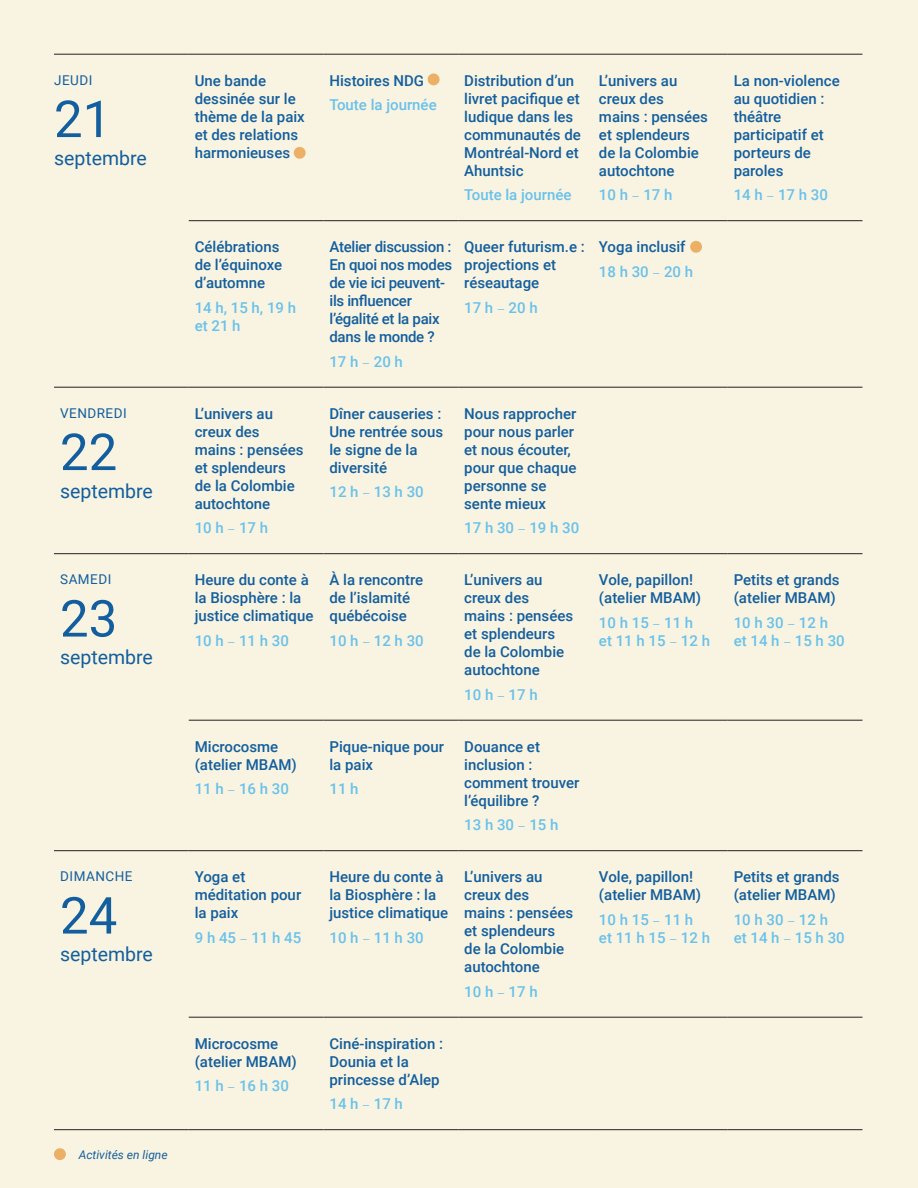
<style>
.page{position:relative;width:918px;height:1188px;background:#f9f4e1}
.page>*{position:absolute;margin:0;border:0;box-sizing:border-box;transform-origin:0 0}
.t1{font:51px "Roboto";color:#135e9e}
.t2{font:19.5px "Roboto";color:#135e9e}
.t3{font:500 15px/18px "Roboto";color:#135e9e}
.t4{font:500 15px/18px "Roboto";color:#69c1ec}
.t5{font:500 15px/18px "Roboto";letter-spacing:-.02em;color:#135e9e}
.t6{font:500 15px "Roboto";letter-spacing:.25em;color:#69c1ec}
.t7{font:13.5px "Roboto";letter-spacing:.035em;color:#135e9e}
.t8{font:italic 12px "Roboto";color:#135e9e}
.s1{font-family:"Minion Pro";font-weight:400}
.s2{color:#69c1ec}
.s3{font-family:"Minion Pro";font-weight:400;color:#69c1ec}
</style>
<div class="page">
<hr style="left:54px;top:54px;width:135px;height:1px;background:#231f20">
<hr style="left:189px;top:54px;width:134px;height:1px;background:#231f20">
<hr style="left:324px;top:54px;width:134px;height:1px;background:#231f20">
<hr style="left:458px;top:54px;width:135px;height:1px;background:#231f20">
<hr style="left:593px;top:54px;width:135px;height:1px;background:#231f20">
<hr style="left:728px;top:54px;width:134px;height:1px;background:#231f20">
<hr style="left:189px;top:220px;width:134px;height:1px;background:#231f20">
<hr style="left:324px;top:220px;width:134px;height:1px;background:#231f20">
<hr style="left:458px;top:220px;width:135px;height:1px;background:#231f20">
<hr style="left:593px;top:220px;width:135px;height:1px;background:#231f20">
<hr style="left:728px;top:220px;width:134px;height:1px;background:#231f20">
<hr style="left:54px;top:387px;width:135px;height:1px;background:#231f20">
<hr style="left:189px;top:387px;width:134px;height:1px;background:#231f20">
<hr style="left:324px;top:387px;width:134px;height:1px;background:#231f20">
<hr style="left:458px;top:387px;width:135px;height:1px;background:#231f20">
<hr style="left:593px;top:387px;width:135px;height:1px;background:#231f20">
<hr style="left:728px;top:387px;width:134px;height:1px;background:#231f20">
<hr style="left:54px;top:553px;width:135px;height:1px;background:#231f20">
<hr style="left:189px;top:553px;width:134px;height:1px;background:#231f20">
<hr style="left:324px;top:553px;width:134px;height:1px;background:#231f20">
<hr style="left:458px;top:553px;width:135px;height:1px;background:#231f20">
<hr style="left:593px;top:553px;width:135px;height:1px;background:#231f20">
<hr style="left:728px;top:553px;width:134px;height:1px;background:#231f20">
<hr style="left:189px;top:720px;width:134px;height:1px;background:#231f20">
<hr style="left:324px;top:720px;width:134px;height:1px;background:#231f20">
<hr style="left:458px;top:720px;width:135px;height:1px;background:#231f20">
<hr style="left:593px;top:720px;width:135px;height:1px;background:#231f20">
<hr style="left:728px;top:720px;width:134px;height:1px;background:#231f20">
<hr style="left:54px;top:850px;width:135px;height:1px;background:#231f20">
<hr style="left:189px;top:850px;width:134px;height:1px;background:#231f20">
<hr style="left:324px;top:850px;width:134px;height:1px;background:#231f20">
<hr style="left:458px;top:850px;width:135px;height:1px;background:#231f20">
<hr style="left:593px;top:850px;width:135px;height:1px;background:#231f20">
<hr style="left:728px;top:850px;width:134px;height:1px;background:#231f20">
<hr style="left:189px;top:1017px;width:134px;height:1px;background:#231f20">
<hr style="left:324px;top:1017px;width:134px;height:1px;background:#231f20">
<hr style="left:458px;top:1017px;width:135px;height:1px;background:#231f20">
<hr style="left:593px;top:1017px;width:135px;height:1px;background:#231f20">
<hr style="left:728px;top:1017px;width:134px;height:1px;background:#231f20">
<hr style="left:54px;top:1129px;width:135px;height:1px;background:#231f20">
<hr style="left:189px;top:1129px;width:134px;height:1px;background:#231f20">
<hr style="left:324px;top:1129px;width:134px;height:1px;background:#231f20">
<hr style="left:458px;top:1129px;width:135px;height:1px;background:#231f20">
<hr style="left:593px;top:1129px;width:135px;height:1px;background:#231f20">
<hr style="left:728px;top:1129px;width:134px;height:1px;background:#231f20">
<div style="left:428px;top:73px;width:12px;height:12px;background:#ebb065;border-radius:50%"></div>
<div style="left:54px;top:1148px;width:12px;height:12px;background:#ebb065;border-radius:50%"></div>
<div style="left:690px;top:241px;width:12px;height:12px;background:#ebb065;border-radius:50%"></div>
<div style="left:294px;top:147px;width:12px;height:12px;background:#ebb065;border-radius:50%"></div>
<p class="t7" style="left:54px;top:70px;width:40px">JEUDI</p>
<h1 class="t1" style="left:54px;top:83px;width:59px">21</h1>
<h2 class="t2" style="left:54px;top:144px;width:94px">septembre</h2>
<p class="t7" style="left:60px;top:403px;width:68px">VENDREDI</p>
<h1 class="t1" style="left:60px;top:416px;width:59px">22</h1>
<h2 class="t2" style="left:60px;top:477px;width:94px">septembre</h2>
<p class="t7" style="left:60px;top:570px;width:53px">SAMEDI</p>
<h1 class="t1" style="left:60px;top:583px;width:59px">23</h1>
<h2 class="t2" style="left:60px;top:644px;width:94px">septembre</h2>
<p class="t7" style="left:60px;top:867px;width:74px">DIMANCHE</p>
<h1 class="t1" style="left:60px;top:880px;width:59px">24</h1>
<h2 class="t2" style="left:60px;top:941px;width:94px">septembre</h2>
<p class="t8" style="left:79px;top:1147px;width:90px">Activités en ligne</p>
<p class="t3" style="left:195px;top:71px;width:112px">Une bande dessinée sur le thème de la paix et des relations harmonieuses</p>
<p class="t3" style="left:329px;top:71px;width:96px">Histoires NDG</p>
<p class="t4" style="left:329px;top:96px;width:109px">Toute la journée</p>
<p class="t3" style="left:464px;top:71px;width:118px">Distribution d’un livret pacifique et ludique dans les communautés de<br>Montréal-Nord et<br>Ahuntsic</p>
<p class="t4" style="left:464px;top:186px;width:109px">Toute la journée</p>
<p class="t3" style="left:195px;top:237px;width:89px">Célébrations de l’équinoxe d’automne</p>
<p class="t4" style="left:195px;top:298px;width:103px">14 h, 15 h, 19 h et 21 h</p>
<p class="t5" style="left:329px;top:237px;width:124px">Atelier discussion :<br>En quoi nos modes de vie ici peuvent&shy;ils influencer l’égalité et la paix dans le monde ?</p>
<p class="t4" style="left:329px;top:352px;width:75px">17 h <span class="s1">–</span> 20 h</p>
<p class="t3" style="left:464px;top:237px;width:122px">Queer futurism.e : projections et réseautage</p>
<p class="t4" style="left:464px;top:298px;width:75px">17 h <span class="s1">–</span> 20 h</p>
<p class="t3" style="left:599px;top:71px;width:110px">L’univers au creux des mains : pensées et splendeurs de la Colombie autochtone</p>
<p class="t4" style="left:599px;top:186px;width:75px">10 h <span class="s1">–</span> 17 h</p>
<p class="t3" style="left:599px;top:234px;width:96px;line-height:24.8px">Yoga inclusif<br><span class="s2">18 h 30</span> <span class="s3">–</span> <span class="s2">20 h</span></p>
<p class="t3" style="left:195px;top:404px;width:110px">L’univers au creux des mains : pensées et splendeurs de la Colombie autochtone</p>
<p class="t4" style="left:195px;top:519px;width:75px">10 h <span class="s1">–</span> 17 h</p>
<p class="t3" style="left:195px;top:570px;width:120px">Heure du conte à la Biosphère : la justice climatique</p>
<p class="t4" style="left:195px;top:631px;width:96px">10 h <span class="s1">–</span> 11 h 30</p>
<p class="t3" style="left:329px;top:404px;width:115px">Dîner causeries :<br>Une rentrée sous le signe de la diversité</p>
<p class="t4" style="left:329px;top:483px;width:96px">12 h <span class="s1">–</span> 13 h 30</p>
<p class="t3" style="left:329px;top:570px;width:95px">À la rencontre de l’islamité québécoise</p>
<p class="t4" style="left:329px;top:631px;width:96px">10 h <span class="s1">–</span> 12 h 30</p>
<p class="t3" style="left:464px;top:404px;width:114px">Nous rapprocher pour nous parler et nous écouter, pour que chaque personne se sente mieux</p>
<p class="t4" style="left:464px;top:519px;width:117px">17 h 30 <span class="s1">–</span> 19 h 30</p>
<p class="t3" style="left:464px;top:570px;width:110px">L’univers au creux des mains : pensées et splendeurs de la Colombie autochtone</p>
<p class="t4" style="left:464px;top:685px;width:75px">10 h <span class="s1">–</span> 17 h</p>
<p class="t3" style="left:599px;top:570px;width:104px">Vole, papillon! (atelier MBAM)</p>
<p class="t4" style="left:599px;top:613px;width:113px">10 h 15 <span class="s1">–</span> 11 h et 11 h 15 <span class="s1">–</span> 12 h</p>
<p class="t3" style="left:195px;top:737px;width:104px">Microcosme (atelier MBAM)</p>
<p class="t4" style="left:195px;top:780px;width:96px">11 h <span class="s1">–</span> 16 h 30</p>
<p class="t3" style="left:195px;top:867px;width:108px">Yoga et méditation pour la paix</p>
<p class="t6" style="left:195px;top:927px;width:108px">9h45 <span class="s1">–</span> 11h45</p>
<p class="t3" style="left:195px;top:1034px;width:104px">Microcosme (atelier MBAM)</p>
<p class="t4" style="left:195px;top:1077px;width:96px">11 h <span class="s1">–</span> 16 h 30</p>
<p class="t3" style="left:329px;top:737px;width:116px">Pique-nique pour la paix</p>
<p class="t4" style="left:329px;top:780px;width:31px">11 h</p>
<p class="t3" style="left:329px;top:867px;width:120px">Heure du conte à la Biosphère : la justice climatique</p>
<p class="t4" style="left:329px;top:928px;width:96px">10 h <span class="s1">–</span> 11 h 30</p>
<p class="t3" style="left:329px;top:1034px;width:115px">Ciné-inspiration :<br>Dounia et la princesse d’Alep</p>
<p class="t4" style="left:329px;top:1095px;width:75px">14 h <span class="s1">–</span> 17 h</p>
<p class="t3" style="left:464px;top:737px;width:117px">Douance et inclusion : comment trouver l’équilibre ?</p>
<p class="t4" style="left:464px;top:816px;width:96px">13 h 30 <span class="s1">–</span> 15 h</p>
<p class="t3" style="left:464px;top:867px;width:110px">L’univers au creux des mains : pensées et splendeurs de la Colombie autochtone</p>
<p class="t4" style="left:464px;top:982px;width:75px">10 h <span class="s1">–</span> 17 h</p>
<p class="t3" style="left:599px;top:867px;width:104px">Vole, papillon! (atelier MBAM)</p>
<p class="t4" style="left:599px;top:910px;width:113px">10 h 15 <span class="s1">–</span> 11 h et 11 h 15 <span class="s1">–</span> 12 h</p>
<p class="t3" style="left:734px;top:71px;width:108px">La non-violence au quotidien : théâtre participatif et porteurs de paroles</p>
<p class="t4" style="left:734px;top:186px;width:96px">14 h <span class="s1">–</span> 17 h 30</p>
<p class="t3" style="left:734px;top:570px;width:107px">Petits et grands (atelier MBAM)</p>
<p class="t4" style="left:734px;top:613px;width:113px">10 h 30 <span class="s1">–</span> 12 h et 14 h <span class="s1">–</span> 15 h 30</p>
<p class="t3" style="left:734px;top:867px;width:107px">Petits et grands (atelier MBAM)</p>
<p class="t4" style="left:734px;top:910px;width:113px">10 h 30 <span class="s1">–</span> 12 h et 14 h <span class="s1">–</span> 15 h 30</p>
</div>
